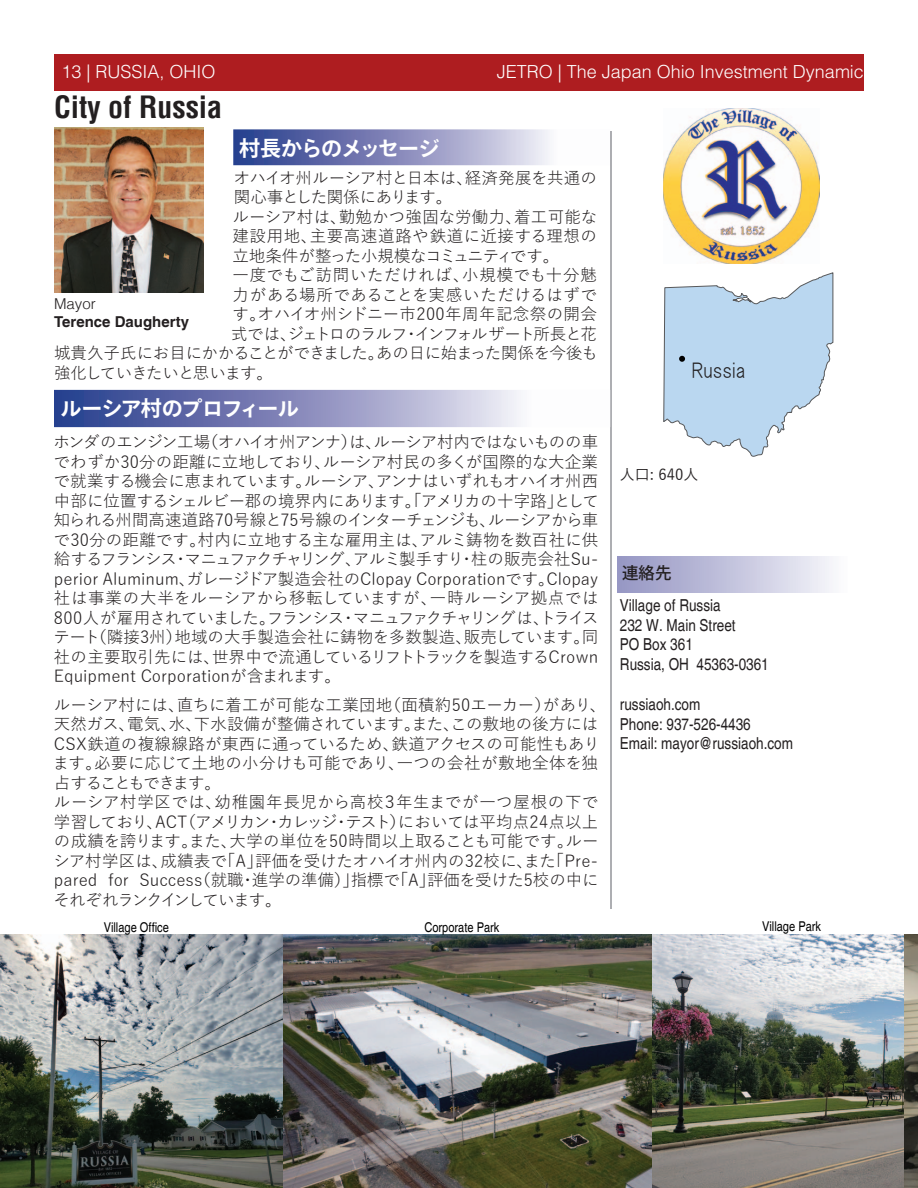
<style>
.page{position:relative;width:918px;height:1188px;background:#fff}
.page>*{position:absolute;margin:0;border:0;box-sizing:border-box;transform-origin:0 0}
.t1{font:700 condensed 30px "Helvetica LT";color:#231f20}
.t2{font:700 21px "Ryo Gothic Plus N";letter-spacing:-.04em;color:#fff}
.t3{font:20.1px "HGP Gothic M";color:#201d1e}
.t4{font:300 18px "Helvetica LT Std";color:#fff}
.t5{font:16.5px/19.5px "Yu Gothic";color:#231f20;text-align:justify}
.t6{font:condensed 16.5px/19.8px "Helvetica";color:#231f20}
.t7{font:16.5px "Yu Gothic";letter-spacing:-.025em;color:#231f20}
.t8{font:16.5px "Yu Gothic";letter-spacing:.025em;color:#231f20}
.t9{font:16.5px "Yu Gothic";letter-spacing:-.085em;color:#231f20}
.t10{font:16.5px "Yu Gothic";letter-spacing:.035em;color:#231f20}
.t11{font:16.5px "Yu Gothic";letter-spacing:.04em;color:#231f20}
.t12{font:16.5px "Yu Gothic";letter-spacing:-.05em;color:#231f20}
.t13{font:16.5px "Yu Gothic";letter-spacing:-.07em;color:#231f20}
.t14{font:500 16.5px "Ryo Gothic Plus N";color:#231f20}
.t15{font:700 15px "Helvetica LT";color:#231f20}
.t16{font:500 15px "Yu Gothic";color:#231f20}
.t17{font:300 15px "Helvetica LT";color:#231f20}
.t18{font:condensed 13.5px "Helvetica";color:#000}
</style>
<div class="page">
<img style="left:663px;top:108px;width:156px;height:156px">
<div style="left:54px;top:54px;width:810px;height:37px;background:#ae1d20"></div>
<img style="left:54px;top:127px;width:149px;height:166px">
<hr style="left:610px;top:131px;width:2px;height:777px;background:#adaeb2">
<svg style="left:663px;top:272px;width:170px;height:185px"></svg>
<img style="left:0;top:934px;width:283px;height:254px">
<img style="left:283px;top:934px;width:369px;height:254px">
<img style="left:652px;top:934px;width:266px;height:254px">
<img style="left:904px;top:935px;width:14px;height:253px">
<svg style="left:233px;top:129px;width:316px;height:36px;background:#868dbc"></svg>
<svg style="left:54px;top:390px;width:465px;height:37px;background:#858cbc"></svg>
<hr style="left:610px;top:390px;width:1px;height:37px;background:#bbbcbf">
<div style="left:618px;top:556px;width:268px;height:37px;background:linear-gradient(to right,#9494c2,#fff)"></div>
<p class="t4" style="left:62px;top:60px;width:156px">13 | RUSSIA, OHIO</p>
<h1 class="t1" style="left:54px;top:88px;width:170px">City of Russia</h1>
<p class="t2" style="left:239px;top:134px;width:202px">村長からのメッセージ</p>
<p class="t4" style="left:497px;top:60px;width:369px">JETRO | The Japan Ohio Investment Dynamic</p>
<p class="t5" style="left:233px;top:166px;width:365px">オハイオ州ルーシア村と日本は、経済発展を共通の</p>
<p class="t12" style="left:234px;top:182px;width:220px">関心事とした関係にあります。</p>
<p class="t5" style="left:232px;top:205px;width:367px">ルーシア村は、勤勉かつ強固な労働力、着工可能な</p>
<p class="t10" style="left:232px;top:221px;width:366px">建設用地、主要高速道路や鉄道に近接する理想の</p>
<p class="t7" style="left:232px;top:240px;width:328px">立地条件が整った小規模なコミュニティです。</p>
<p class="t11" style="left:232px;top:260px;width:366px">一度でもご訪問いただければ、小規模でも十分魅</p>
<p class="t8" style="left:232px;top:279px;width:366px">力がある場所であることを実感いただけるはずで</p>
<p class="t8" style="left:233px;top:299px;width:366px">す。オハイオ州シドニー市200年周年記念祭の開会</p>
<p class="t9" style="left:231px;top:318px;width:367px">式では、ジェトロのラルフ・インフォルザート所長と花</p>
<p class="t7" style="left:54px;top:338px;width:546px">城貴久子氏にお目にかかることができました。あの日に始まった関係を今後も</p>
<p class="t13" style="left:54px;top:357px;width:221px">強化していきたいと思います。</p>
<p class="t17" style="left:54px;top:294px;width:43px">Mayor</p>
<p class="t15" style="left:54px;top:312px;width:137px">Terence Daugherty</p>
<p class="t2" style="left:61px;top:395px;width:240px">ルーシア村のプロフィール</p>
<p class="t5" style="left:53px;top:430px;width:547px">ホンダのエンジン工場（オハイオ州アンナ）は、ルーシア村内ではないものの車でわずか30分の距離に立地しており、ルーシア村民の多くが国際的な大企業で就業する機会に恵まれています。ルーシア、アンナはいずれもオハイオ州西中部に位置するシェルビー郡の境界内にあります。「アメリカの十字路」として知られる州間高速道路70号線と75号線のインターチェンジも、ルーシアから車で30分の距離です。村内に立地する主な雇用主は、アルミ鋳物を数百社に供給するフランシス・マニュファクチャリング、アルミ製手すり・柱の販売会社Su&shy;perior Aluminum、ガレージドア製造会社のClopay Corporationです。Clopay社は事業の大半をルーシアから移転していますが、一時ルーシア拠点では800人が雇用されていました。フランシス・マニュファクチャリングは、トライステート（隣接3州）地域の大手製造会社に鋳物を多数製造、販売しています。同社の主要取引先には、世界中で流通しているリフトトラックを製造するCrown Equipment Corporationが含まれます。</p>
<p class="t5" style="left:53px;top:693px;width:555px;text-align:left">ルーシア村には、直ちに着工が可能な工業団地（面積約50エーカー）があり、天然ガス、電気、水、下水設備が整備されています。また、この敷地の後方にはCSX鉄道の複線線路が東西に通っているため、鉄道アクセスの可能性もあります。必要に応じて土地の小分けも可能であり、一つの会社が敷地全体を独占することもできます。<br>ルーシア村学区では、幼稚園年長児から高校３年生までが一つ屋根の下で学習しており、ACT（アメリカン・カレッジ・テスト）においては平均点24点以上の成績を誇ります。また、大学の単位を50時間以上取ることも可能です。ルーシア村学区は、成績表で「A」評価を受けたオハイオ州内の32校に、また「Pre&shy;pared for Success（就職・進学の準備）」指標で「A」評価を受けた5校の中にそれぞれランクインしています。</p>
<p class="t3" style="left:692px;top:361px;width:56px">Russia</p>
<p class="t16" style="left:620px;top:461px;width:80px">人口: 640人</p>
<p class="t14" style="left:622px;top:562px;width:51px">連絡先</p>
<p class="t6" style="left:620px;top:595px;width:150px">Village of Russia<br>232 W. Main Street<br>PO Box 361<br>Russia, OH 45363-0361</p>
<p class="t6" style="left:620px;top:694px;width:175px">russiaoh.com<br>Phone: 937-526-4436<br>Email: mayor@russiaoh.com</p>
<p class="t18" style="left:104px;top:919px;width:67px">Village Office</p>
<p class="t18" style="left:424px;top:919px;width:77px">Corporate Park</p>
<p class="t18" style="left:762px;top:918px;width:61px">Village Park</p>
</div>
